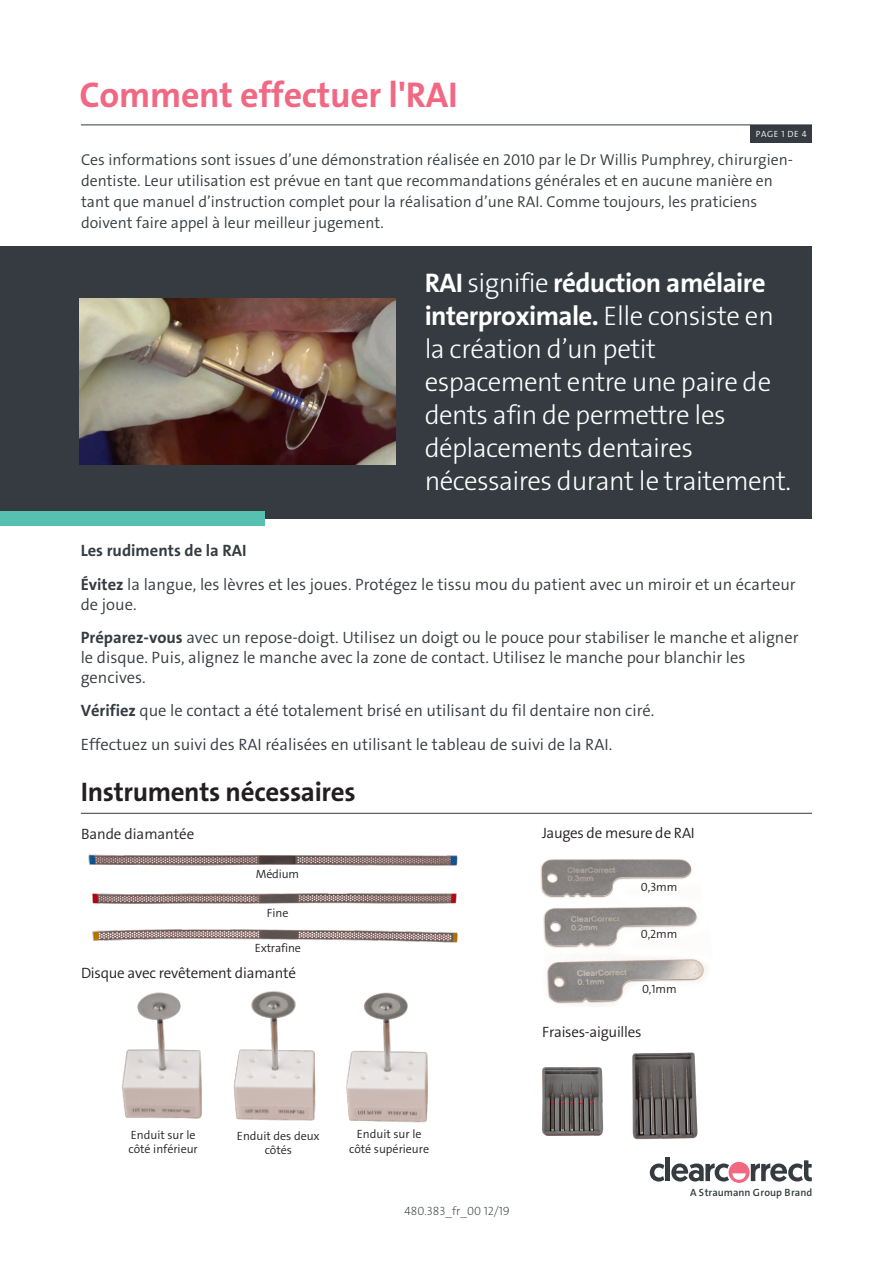
<style>
.page{position:relative;width:893px;height:1263px;background:#fff}
.page>*{position:absolute;margin:0;border:0;box-sizing:border-box;transform-origin:0 0}
.t1{font:36px "The Sans LP7 Bld";letter-spacing:-.01em;color:#f16883}
.t2{font:27px/33px "The Sans LP3 Lig";letter-spacing:-.025em;color:#fff}
.t3{font:27px "The Sans LP7 Bld";letter-spacing:-.015em;color:#231f20}
.t4{font:16.5px/33.6px "The Sans LP4 Se Lig";color:#353b40}
.t5{font:15.75px/21px "The Sans LP4 Se Lig";color:#353b40}
.t6{font:15px "The Sans LP4 Se Lig";letter-spacing:-.015em;color:#231f20}
.t7{font:12px/14.4px "The Sans LP4 Se Lig";color:#231f20;text-align:center}
.t8{font:12px "The Sans LP2 Ex Lig";color:#353b40}
.t9{font:10.5px "The Sans LP6 Se Bld";color:#353b40}
.t10{font:9px "The Sans LP4 Se Lig";letter-spacing:.06em;color:#fff}
.s1{font-family:"The Sans LP7 Bld"}
</style>
<div class="page">
<div style="left:0;top:246px;width:812px;height:273px;background:#353b40"></div>
<svg style="left:650px;top:1163px;width:14px;height:18px"></svg>
<hr style="left:666px;top:1157px;width:4px;height:24px;background:#353b40">
<svg style="left:671px;top:1160px;width:141px;height:23px"></svg>
<hr style="left:81px;top:125px;width:731px;height:1px;background:#353b40">
<hr style="left:81px;top:813px;width:731px;height:1px;background:#353b40">
<div style="left:750px;top:125px;width:62px;height:17px;background:#353b40"></div>
<img style="left:80px;top:299px;width:316px;height:165px">
<div style="left:0;top:511px;width:265px;height:15px;background:#56c1b0"></div>
<img style="left:88px;top:854px;width:370px;height:89px">
<img style="left:540px;top:859px;width:168px;height:147px">
<img style="left:122px;top:991px;width:306px;height:132px">
<img style="left:542px;top:1067px;width:62px;height:69px">
<img style="left:632px;top:1052px;width:66px;height:88px">
<p class="t1" style="left:80px;top:72px;width:380px">Comment effectuer l'RAI</p>
<p class="t10" style="left:756px;top:128px;width:52px">PAGE 1 DE 4</p>
<p class="t5" style="left:81px;top:150px;width:713px">Ces informations sont issues d’une démonstration réalisée en 2010 par le Dr Willis Pumphrey, chirurgien&shy;dentiste. Leur utilisation est prévue en tant que recommandations générales et en aucune manière en tant que manuel d’instruction complet pour la réalisation d’une RAI. Comme toujours, les praticiens doivent faire appel à leur meilleur jugement.</p>
<p class="t2" style="left:425px;top:267px;width:368px"><span class="s1">RAI</span> signifie <span class="s1">réduction amélaire interproximale.</span> Elle consiste en la création d’un petit espacement entre une paire de dents afin de permettre les déplacements dentaires nécessaires durant le traitement.</p>
<p class="t4" style="left:81px;top:534px;width:716px"><span class="s1">Les rudiments de la RAI<br>Évitez</span> la langue, les lèvres et les joues. Protégez le tissu mou du patient avec un miroir et un écarteur</p>
<p class="t4" style="left:81px;top:588px;width:719px">de joue.<br><span class="s1">Préparez-vous</span> avec un repose-doigt. Utilisez un doigt ou le pouce pour stabiliser le manche et aligner</p>
<p class="t4" style="left:81px;top:648px;width:666px;line-height:20px">le disque. Puis, alignez le manche avec la zone de contact. Utilisez le manche pour blanchir les gencives.</p>
<p class="t4" style="left:81px;top:694px;width:575px"><span class="s1">Vérifiez</span> que le contact a été totalement brisé en utilisant du fil dentaire non ciré.<br>Effectuez un suivi des RAI réalisées en utilisant le tableau de suivi de la RAI.</p>
<p class="t3" style="left:81px;top:774px;width:276px">Instruments nécessaires</p>
<p class="t6" style="left:81px;top:824px;width:115px">Bande diamantée</p>
<p class="t6" style="left:542px;top:823px;width:154px">Jauges de mesure de RAI</p>
<p class="t7" style="left:256px;top:866px;width:45px">Médium</p>
<p class="t7" style="left:267px;top:906px;width:23px">Fine</p>
<p class="t7" style="left:255px;top:940px;width:48px">Extrafine</p>
<p class="t6" style="left:81px;top:963px;width:217px">Disque avec revêtement diamanté</p>
<p class="t7" style="left:641px;top:880px;width:38px">0,3mm</p>
<p class="t7" style="left:641px;top:927px;width:38px">0,2mm</p>
<p class="t7" style="left:642px;top:982px;width:36px">0,1mm</p>
<p class="t6" style="left:542px;top:1022px;width:101px">Fraises-aiguilles</p>
<p class="t7" style="left:128px;top:1128px;width:71px;text-align:left">Enduit sur le côté inférieur</p>
<p class="t7" style="left:237px;top:1129px;width:84px">Enduit des deux côtés</p>
<p class="t7" style="left:349px;top:1127px;width:82px">Enduit sur le côté supérieure</p>
<p class="t8" style="left:404px;top:1203px;width:107px">480.383_fr_00 12/19</p>
<p class="t9" style="left:690px;top:1185px;width:124px">A Straumann Group Brand</p>
</div>
